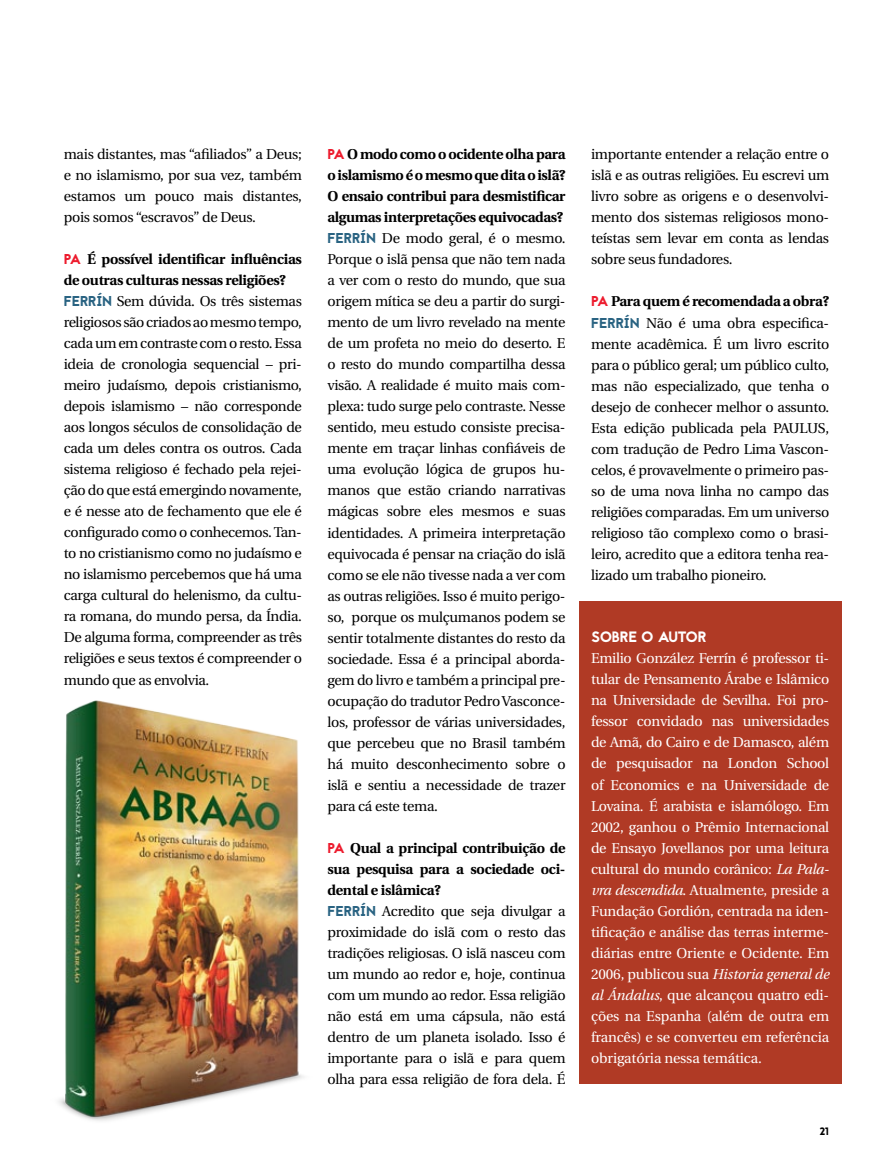
<style>
.page{position:relative;width:893px;height:1170px;background:#fff}
.page>*{position:absolute;margin:0;border:0;box-sizing:border-box;transform-origin:0 0}
.t1{font:15px "Jaapokki";letter-spacing:-.02em;color:#fff}
.t2{font:14.25px/21px "Heuristica";letter-spacing:-.02em;color:#000;text-align:justify}
.t3{font:14.25px/21px "Heuristica";letter-spacing:-.01em;color:#fff;text-align:justify}
.t4{font:900 10.5px "Lovelo";color:#000}
.s1{font-family:"Jaapokki";color:#ed1c2e}
.s2{font-weight:700}
.s3{font-family:"Jaapokki";color:#296382}
.s4{font-style:italic}
</style>
<div class="page">
<div style="left:580px;top:601px;width:262px;height:482px;background:#b03a25"></div>
<img style="left:58px;top:700px;width:246px;height:421px">
<p class="t2" style="left:64px;top:144px;width:240px">mais distantes, mas “afiliados” a Deus; e no islamismo, por sua vez, também estamos um pouco mais distantes, pois somos “escravos” de Deus.</p>
<p class="t2" style="left:64px;top:249px;width:240px;text-align:left"><span class="s1">PA</span> <span class="s2">É possível identificar influências de outras culturas nessas religiões?<br></span><span class="s3">FERR ÍN</span> Sem dúvida. Os três sistemas religiosos são criados ao mesmo tempo, cada um em contraste com o resto. Essa ideia de cronologia sequencial – pri&shy;meiro judaísmo, depois cristianismo, depois islamismo – não corresponde aos longos séculos de consolidação de cada um deles contra os outros. Cada sistema religioso é fechado pela rejei&shy;ção do que está emergindo novamente, e é nesse ato de fechamento que ele é configurado como o conhecemos. Tan&shy;to no cristianismo como no judaísmo e no islamismo percebemos que há uma carga cultural do helenismo, da cultu&shy;ra romana, do mundo persa, da Índia.<br>De alguma forma, compreender as três religiões e seus textos é compreender o mundo que as envolvia.</p>
<p class="t2" style="left:327px;top:144px;width:240px;text-align:left"><span class="s1">PA</span> <span class="s2">O modo como o ocidente olha para o islamismo é o mesmo que dita o islã?<br>O ensaio contribui para desmistificar algumas interpretações equivocadas?<br></span><span class="s3">FERR ÍN</span> De modo geral, é o mesmo.<br>Porque o islã pensa que não tem nada a ver com o resto do mundo, que sua origem mítica se deu a partir do surgi&shy;mento de um livro revelado na mente de um profeta no meio do deserto. E o resto do mundo compartilha dessa visão. A realidade é muito mais com&shy;plexa: tudo surge pelo contraste. Nesse sentido, meu estudo consiste precisa&shy;mente em traçar linhas confiáveis de uma evolução lógica de grupos hu&shy;manos que estão criando narrativas mágicas sobre eles mesmos e suas identidades. A primeira interpretação equivocada é pensar na criação do islã como se ele não tivesse nada a ver com as outras religiões. Isso é muito perigo&shy;so, porque os mulçumanos podem se sentir totalmente distantes do resto da sociedade. Essa é a principal aborda&shy;gem do livro e também a principal pre&shy;ocupação do tradutor Pedro Vasconce&shy;los, professor de várias universidades, que percebeu que no Brasil também há muito desconhecimento sobre o islã e sentiu a necessidade de trazer para cá este tema.</p>
<p class="t2" style="left:327px;top:837px;width:240px;text-align:left"><span class="s1">PA</span> <span class="s2">Qual a principal contribuição de sua pesquisa para a sociedade oci&shy;dental e islâmica?<br></span><span class="s3">FERR ÍN</span> Acredito que seja divulgar a proximidade do islã com o resto das tradições religiosas. O islã nasceu com um mundo ao redor e, hoje, continua com um mundo ao redor. Essa religião não está em uma cápsula, não está dentro de um planeta isolado. Isso é importante para o islã e para quem olha para essa religião de fora dela. É</p>
<p class="t2" style="left:591px;top:144px;width:240px">importante entender a relação entre o islã e as outras religiões. Eu escrevi um livro sobre as origens e o desenvolvi&shy;mento dos sistemas religiosos mono&shy;teístas sem levar em conta as lendas sobre seus fundadores.</p>
<p class="t2" style="left:591px;top:291px;width:240px"><span class="s1">PA</span> <span class="s2">Para quem é recomendada a obra?<br></span><span class="s3">FERR ÍN</span> Não é uma obra especifica&shy;mente acadêmica. É um livro escrito para o público geral; um público culto, mas não especializado, que tenha o desejo de conhecer melhor o assunto.<br>Esta edição publicada pela PAULUS, com tradução de Pedro Lima Vascon&shy;celos, é provavelmente o primeiro pas&shy;so de uma nova linha no campo das religiões comparadas. Em um universo religioso tão complexo como o brasi&shy;leiro, acredito que a editora tenha rea&shy;lizado um trabalho pioneiro.</p>
<p class="t1" style="left:591px;top:626px;width:116px">SOBRE O AUTOR</p>
<p class="t3" style="left:591px;top:648px;width:240px">Emilio González Ferrín é professor ti&shy;tular de Pensamento Árabe e Islâmico na Universidade de Sevilha. Foi pro&shy;fessor convidado nas universidades de Amã, do Cairo e de Damasco, além de pesquisador na London School of Economics e na Universidade de Lovaina. É arabista e islamólogo. Em 2002, ganhou o Prêmio Internacional de Ensayo Jovellanos por uma leitura cultural do mundo corânico: <span class="s4">La Pala&shy;vra descendida</span>. Atualmente, preside a Fundação Gordión, centrada na iden&shy;tificação e análise das terras interme&shy;diárias entre Oriente e Ocidente. Em 2006, publicou sua <span class="s4">Historia general de al Ándalus</span>, que alcançou quatro edi&shy;ções na Espanha (além de outra em francês) e se converteu em referência obrigatória nessa temática.</p>
<p class="t4" style="left:820px;top:1124px;width:11px">21</p>
</div>
